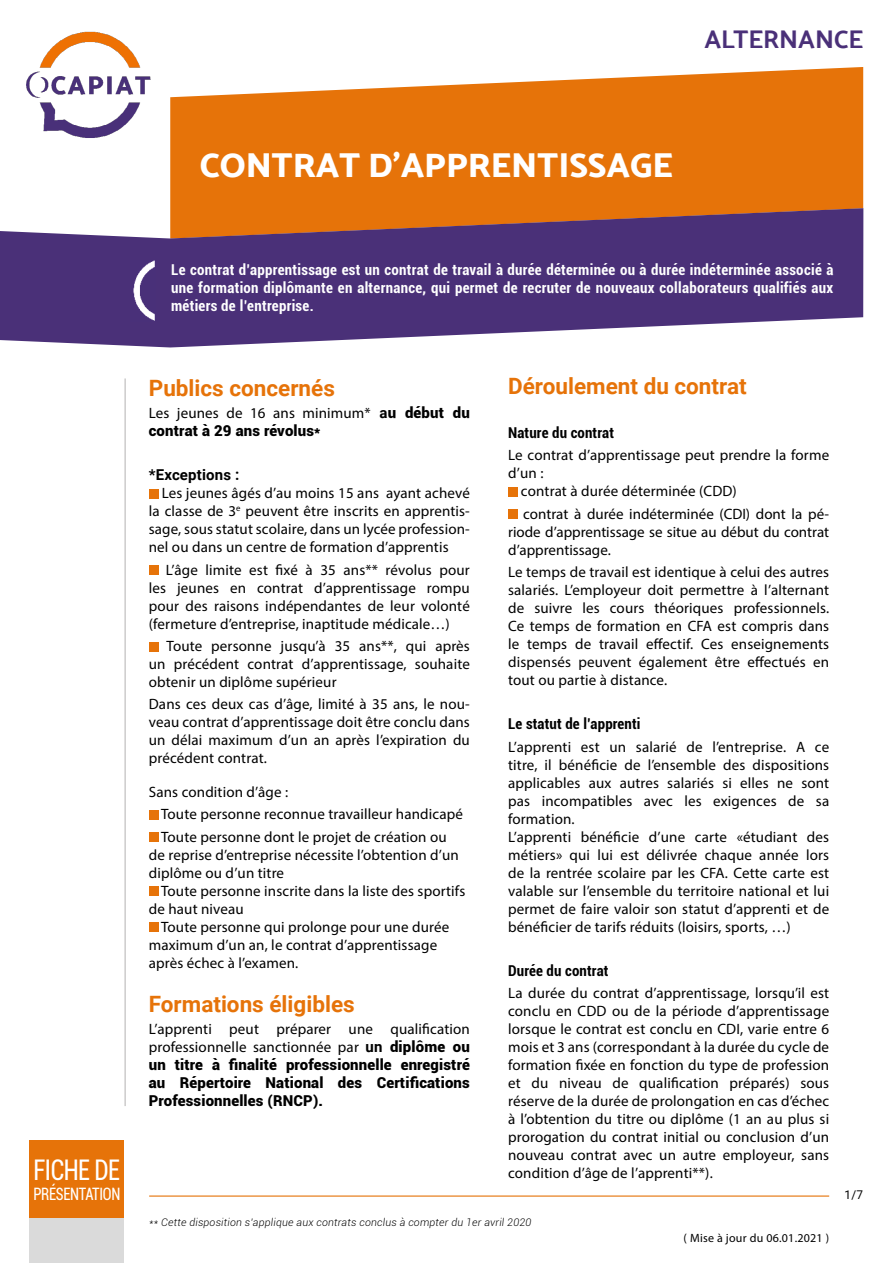
<style>
.page{position:relative;width:893px;height:1263px;background:#fff}
.page>*{position:absolute;margin:0;border:0;box-sizing:border-box;transform-origin:0 0}
.t1{font:34.5px "Mosk Extra Bold 800";color:#fff}
.t2{font:condensed 28.5px "Roboto";letter-spacing:-.02em;color:#fff;scale:.86 1}
.t3{font:25.5px "Mosk Bold 700";color:#4a3078}
.t4{font:700 22.5px "Roboto";color:#e67309}
.t5{font:condensed 17.1px "Roboto";letter-spacing:-.02em;color:#fff;scale:.86 1}
.t6{font:15px/18px "Myriad Pro";letter-spacing:.01em;color:#000;text-align:justify}
.t7{font:700 condensed 15px/18px "Roboto";letter-spacing:.02em;color:#fff;text-align:justify}
.t8{font:900 15px/18px "Roboto";letter-spacing:.01em;color:#000;text-align:justify}
.t9{font:700 condensed 15px "Roboto";letter-spacing:.01em;color:#000}
.t10{font:700 15px "Roboto";letter-spacing:.01em;color:#000}
.t11{font:12px "Myriad Pro";letter-spacing:.02em;color:#000}
.t12{font:12px "Roboto";color:#000}
.t13{font:italic 300 10.5px "Roboto";letter-spacing:.02em;color:#000}
.s1{font-family:"Roboto";font-weight:700}
.s2{font-family:"Roboto";font-weight:900}
</style>
<div class="page">
<div style="left:30px;top:1141px;width:94px;height:122px;background:#dadada"></div>
<div style="left:30px;top:1141px;width:94px;height:77px;background:#e67309"></div>
<img style="left:26px;top:31px;width:125px;height:107px">
<svg style="left:170px;top:67px;width:693px;height:141px;fill:#e67309"></svg>
<svg style="left:0;top:208px;width:863px;height:139px;fill:#4a3078"></svg>
<div style="left:149px;top:489px;width:9px;height:10px;background:#e67309"></div>
<div style="left:149px;top:566px;width:9px;height:9px;background:#e67309"></div>
<div style="left:149px;top:642px;width:9px;height:9px;background:#e67309"></div>
<div style="left:149px;top:810px;width:9px;height:10px;background:#e67309"></div>
<div style="left:149px;top:833px;width:9px;height:9px;background:#e67309"></div>
<div style="left:149px;top:887px;width:9px;height:9px;background:#e67309"></div>
<div style="left:149px;top:923px;width:9px;height:9px;background:#e67309"></div>
<div style="left:508px;top:487px;width:9px;height:9px;background:#e67309"></div>
<div style="left:508px;top:509px;width:9px;height:10px;background:#e67309"></div>
<hr style="left:149px;top:1195px;width:680px;height:1px;background:#e67309">
<img style="left:131px;top:261px;width:25px;height:60px">
<hr style="left:125px;top:378px;width:1px;height:728px;background:#b3b2b2">
<h3 class="t3" style="left:704px;top:24px;width:160px">ALTERNANCE</h3>
<h1 class="t1" style="left:200px;top:144px;width:474px">CONTRAT D’APPRENTISSAGE</h1>
<h2 class="t2" style="left:34px;top:1150px;width:102px">FICHE DE</h2>
<p class="t5" style="left:33px;top:1182px;width:103px">PRÉSENTATION</p>
<p class="t7" style="left:171px;top:260px;width:664px">Le contrat d’apprentissage est un contrat de travail à durée déterminée ou à durée indéterminée associé à une formation diplômante en alternance, qui permet de recruter de nouveaux collaborateurs qualifiés aux métiers de l’entreprise.</p>
<h3 class="t4" style="left:508px;top:370px;width:240px">Déroulement du contrat</h3>
<p class="t9" style="left:508px;top:422px;width:107px">Nature du contrat</p>
<p class="t6" style="left:508px;top:446px;width:323px">Le contrat d’apprentissage peut prendre la forme</p>
<p class="t6" style="left:508px;top:464px;width:37px">d’un :</p>
<p class="t6" style="left:521px;top:482px;width:217px">contrat à durée déterminée (CDD)</p>
<p class="t6" style="left:508px;top:504px;width:323px;text-indent:15px">contrat à durée indéterminée (CDI) dont la pé&shy;riode d’apprentissage se situe au début du contrat d’apprentissage.</p>
<p class="t6" style="left:508px;top:562px;width:323px">Le temps de travail est identique à celui des autres salariés. L’employeur doit permettre à l’alternant de suivre les cours théoriques professionnels.<br>Ce temps de formation en CFA est compris dans le temps de travail effectif. Ces enseignements dispensés peuvent également être effectués en tout ou partie à distance.</p>
<p class="t9" style="left:508px;top:713px;width:134px">Le statut de l’apprenti</p>
<p class="t6" style="left:508px;top:737px;width:323px;text-align:left">L’apprenti est un salarié de l’entreprise. A ce titre, il bénéficie de l’ensemble des dispositions applicables aux autres salariés si elles ne sont pas incompatibles avec les exigences de sa formation.<br>L’apprenti bénéficie d’une carte «étudiant des métiers» qui lui est délivrée chaque année lors de la rentrée scolaire par les CFA. Cette carte est valable sur l’ensemble du territoire national et lui permet de faire valoir son statut d’apprenti et de bénéficier de tarifs réduits (loisirs, sports, …)</p>
<p class="t9" style="left:508px;top:960px;width:102px">Durée du contrat</p>
<p class="t6" style="left:508px;top:984px;width:323px">La durée du contrat d’apprentissage, lorsqu’il est conclu en CDD ou de la période d’apprentissage lorsque le contrat est conclu en CDI, varie entre 6 mois et 3 ans (correspondant à la durée du cycle de formation fixée en fonction du type de profession et du niveau de qualification préparés) sous réserve de la durée de prolongation en cas d’échec à l’obtention du titre ou diplôme (1 an au plus si prorogation du contrat initial ou conclusion d’un nouveau contrat avec un autre employeur, sans condition d’âge de l’apprenti**).</p>
<p class="t13" style="left:149px;top:1215px;width:383px">** Cette disposition s’applique aux contrats conclus à compter du 1er avril 2020</p>
<p class="t11" style="left:684px;top:1231px;width:147px">( Mise à jour du 06.01.2021 )</p>
<h3 class="t4" style="left:149px;top:372px;width:188px">Publics concernés</h3>
<p class="t6" style="left:149px;top:404px;width:323px">Les jeunes de 16 ans minimum* <span class="s1">a</span><span class="s2">u début du</span></p>
<p class="t8" style="left:149px;top:421px;width:173px">contrat à 29 ans révolus*</p>
<p class="t10" style="left:149px;top:465px;width:92px">*Exceptions :</p>
<p class="t6" style="left:149px;top:484px;width:323px;text-indent:13px">Les jeunes âgés d’au moins 15 ans ayant achevé la classe de 3<sup>e</sup> peuvent être inscrits en apprentis&shy;sage, sous statut scolaire, dans un lycée profession&shy;nel ou dans un centre de formation d’apprentis</p>
<p class="t6" style="left:149px;top:560px;width:323px;text-indent:17px">L’âge limite est fixé à 35 ans** révolus pour les jeunes en contrat d’apprentissage rompu pour des raisons indépendantes de leur volonté (fermeture d’entreprise, inaptitude médicale…)</p>
<p class="t6" style="left:149px;top:637px;width:323px;text-indent:18px">Toute personne jusqu’à 35 ans**, qui après un précédent contrat d’apprentissage, souhaite obtenir un diplôme supérieur</p>
<p class="t6" style="left:149px;top:695px;width:323px">Dans ces deux cas d’âge, limité à 35 ans, le nou&shy;veau contrat d’apprentissage doit être conclu dans un délai maximum d’un an après l’expiration du précédent contrat.</p>
<p class="t6" style="left:161px;top:781px;width:303px;line-height:22.2px;text-align:left;text-indent:-12px">Sans condition d’âge :<br>Toute personne reconnue travailleur handicapé<br>Toute personne dont le projet de création ou</p>
<p class="t6" style="left:149px;top:845px;width:311px">de reprise d’entreprise nécessite l’obtention d’un diplôme ou d’un titre</p>
<p class="t6" style="left:149px;top:881px;width:318px;text-indent:12px">Toute personne inscrite dans la liste des sportifs de haut niveau</p>
<p class="t6" style="left:149px;top:917px;width:302px;text-align:left;text-indent:12px">Toute personne qui prolonge pour une durée maximum d’un an, le contrat d’apprentissage après échec à l’examen.</p>
<h3 class="t4" style="left:149px;top:988px;width:207px">Formations éligibles</h3>
<p class="t6" style="left:149px;top:1020px;width:323px">L’apprenti peut préparer une qualification professionnelle sanctionnée par <span class="s1">un</span> <span class="s2">diplôme ou</span></p>
<p class="t8" style="left:149px;top:1055px;width:322px">un titre à finalité professionnelle enregistré au Répertoire National des Certifications Professionnelles (RNCP).</p>
<p class="t12" style="left:844px;top:1186px;width:20px">1/7</p>
</div>
